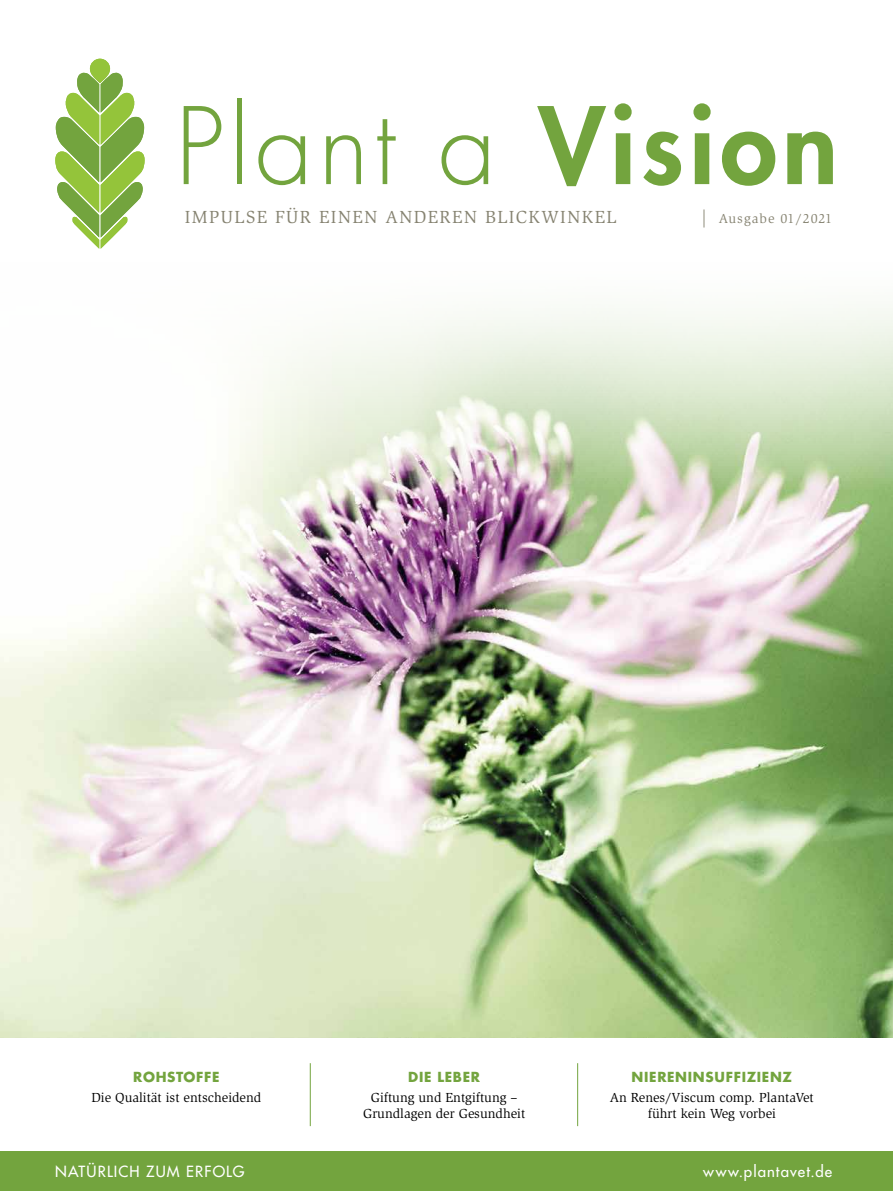
<style>
.page{position:relative;width:893px;height:1191px;background:#fff}
.page>*{position:absolute;margin:0;border:0;box-sizing:border-box;transform-origin:0 0}
.t1{font:300 103.5px "Futura LT Pro";letter-spacing:.05em;color:#73a43e}
.t2{font:18px "Slimbach Std";letter-spacing:.075em;color:#868371}
.t3{font:500 15px "Futura LT Pro";letter-spacing:.075em;color:#fff}
.t4{font:13.5px/16.2px "Slimbach Std";color:#000;text-align:center}
.t5{font:700 13.5px "Futura LT Pro";letter-spacing:.05em;color:#73a43e}
.t6{font:13.5px "Slimbach Std";letter-spacing:.065em;color:#868371}
.s1{font-weight:800}
.s2{font-size:18px}
</style>
<div class="page">
<div style="left:0;top:1151px;width:893px;height:40px;background:#73a43e"></div>
<hr style="left:310px;top:1063px;width:1px;height:63px;background:#73a43e">
<hr style="left:577px;top:1063px;width:1px;height:63px;background:#73a43e">
<img style="left:0;top:305px;width:893px;height:732px">
<svg style="left:55px;top:59px;width:90px;height:190px"></svg>
<h1 class="t1" style="left:175px;top:79px;width:664px">Plant a <span class="s1">Vision</span></h1>
<h2 class="t2" style="left:185px;top:207px;width:433px">IMPULSE FÜR EINEN ANDEREN BLICKWINKEL</h2>
<p class="t6" style="left:701px;top:211px;width:133px"><span class="s2">|</span> Ausgabe 01/2021</p>
<p class="t5" style="left:133px;top:1067px;width:88px">ROHSTOFFE</p>
<p class="t4" style="left:91px;top:1089px;width:171px">Die Qualität ist entscheidend</p>
<p class="t5" style="left:408px;top:1067px;width:73px">DIE LEBER</p>
<p class="t4" style="left:363px;top:1089px;width:164px">Giftung und Entgiftung –<br>Grundlagen der Gesundheit</p>
<p class="t5" style="left:632px;top:1067px;width:162px">NIERENINSUFFIZIENZ</p>
<p class="t4" style="left:610px;top:1089px;width:205px">An Renes/Viscum comp. PlantaVet führt kein Weg vorbei</p>
<p class="t3" style="left:55px;top:1160px;width:191px">NATÜRLICH ZUM ERFOLG</p>
<p class="t3" style="left:703px;top:1160px;width:131px">www.plantavet.de</p>
</div>
